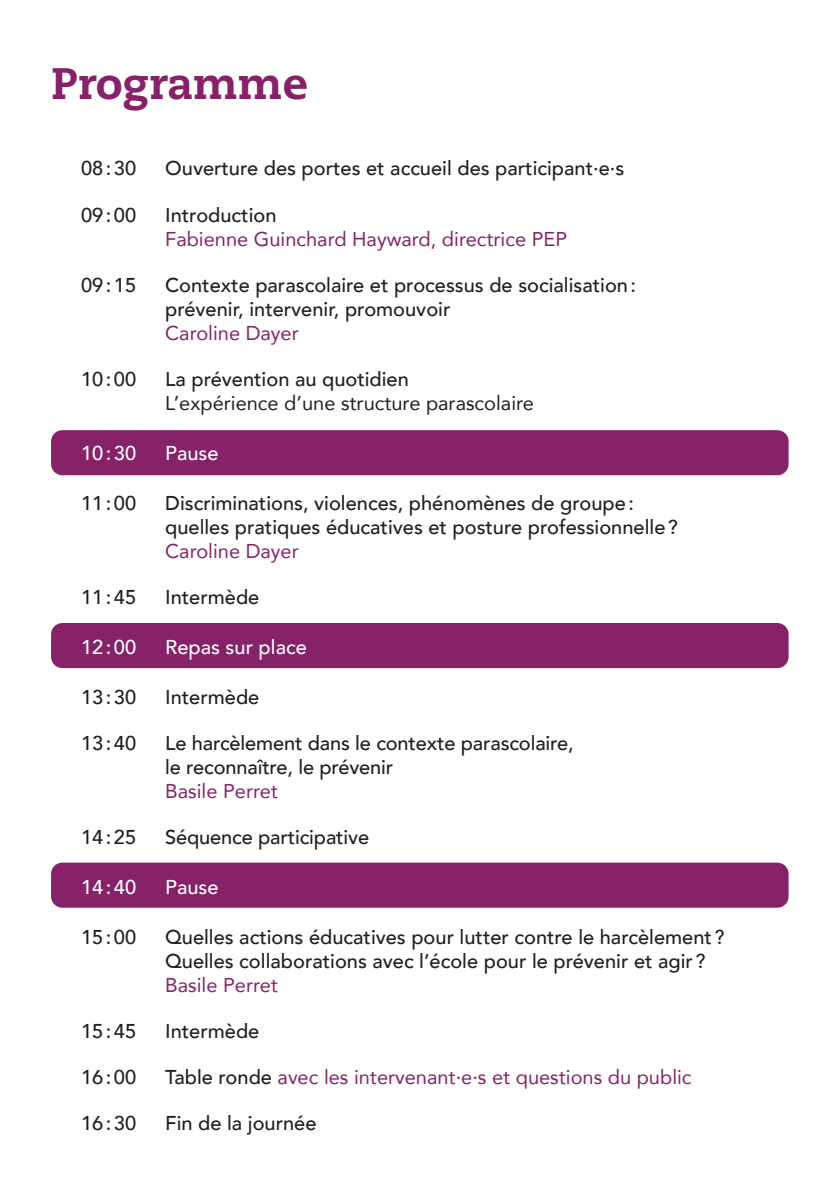
<style>
.page{position:relative;width:840px;height:1191px;background:#fff}
.page>*{position:absolute;margin:0;border:0;box-sizing:border-box;transform-origin:0 0}
.t1{font:800 44px "Caecilia LT";color:#862268}
.t2{font:500 20px/24px "Avenir";color:#231f20}
.t3{font:20px "Avenir";color:#862268}
.t4{font:20px "Avenir";color:#231f20}
.t5{font:500 20px "Avenir";color:#fff}
.s1{font-weight:500;color:#231f20}
</style>
<div class="page">
<div style="left:51px;top:430px;width:737px;height:45px;background:#862268;border-radius:11px"></div>
<div style="left:51px;top:623px;width:737px;height:45px;background:#862268;border-radius:11px"></div>
<div style="left:51px;top:862px;width:737px;height:45px;background:#862268;border-radius:11px"></div>
<h1 class="t1" style="left:51px;top:57px;width:258px">Programme</h1>
<p class="t2" style="left:81px;top:155px;width:57px">08:30</p>
<p class="t2" style="left:165px;top:155px;width:460px">Ouverture des portes et accueil des participant·e·s</p>
<p class="t2" style="left:81px;top:201px;width:57px">09:00</p>
<p class="t2" style="left:165px;top:201px;width:113px">Introduction</p>
<p class="t3" style="left:165px;top:222px;width:403px">Fabienne Guinchard Hayward, directrice PEP</p>
<p class="t2" style="left:81px;top:271px;width:57px">09:15</p>
<p class="t2" style="left:165px;top:271px;width:472px">Contexte parascolaire et processus de socialisation: prévenir, intervenir, promouvoir</p>
<p class="t3" style="left:165px;top:316px;width:135px">Caroline Dayer</p>
<p class="t2" style="left:81px;top:365px;width:57px">10:00</p>
<p class="t2" style="left:165px;top:365px;width:245px">La prévention au quotidien</p>
<p class="t4" style="left:165px;top:386px;width:370px">L’expérience d’une structure parascolaire</p>
<p class="t5" style="left:81px;top:435px;width:57px">10:30</p>
<p class="t5" style="left:165px;top:435px;width:55px">Pause</p>
<p class="t2" style="left:81px;top:489px;width:57px">11:00</p>
<p class="t2" style="left:165px;top:489px;width:514px">Discriminations, violences, phénomènes de groupe: quelles pratiques éducatives et posture professionnelle?</p>
<p class="t3" style="left:165px;top:534px;width:135px">Caroline Dayer</p>
<p class="t2" style="left:81px;top:583px;width:57px">11:45</p>
<p class="t2" style="left:165px;top:583px;width:96px">Intermède</p>
<p class="t5" style="left:81px;top:629px;width:57px">12:00</p>
<p class="t5" style="left:165px;top:629px;width:143px">Repas sur place</p>
<p class="t2" style="left:81px;top:683px;width:57px">13:30</p>
<p class="t2" style="left:165px;top:683px;width:96px">Intermède</p>
<p class="t2" style="left:81px;top:729px;width:57px">13:40</p>
<p class="t2" style="left:165px;top:729px;width:410px">Le harcèlement dans le contexte parascolaire, le reconnaître, le prévenir</p>
<p class="t3" style="left:165px;top:774px;width:114px">Basile Perret</p>
<p class="t2" style="left:81px;top:823px;width:57px">14:25</p>
<p class="t2" style="left:165px;top:823px;width:205px">Séquence participative</p>
<p class="t5" style="left:81px;top:869px;width:57px">14:40</p>
<p class="t5" style="left:165px;top:869px;width:55px">Pause</p>
<p class="t2" style="left:81px;top:923px;width:57px">15:00</p>
<p class="t2" style="left:165px;top:923px;width:560px">Quelles actions éducatives pour lutter contre le harcèlement ?<br>Quelles collaborations avec l’école pour le prévenir et agir ?</p>
<p class="t3" style="left:165px;top:968px;width:114px">Basile Perret</p>
<p class="t2" style="left:81px;top:1017px;width:57px">15:45</p>
<p class="t2" style="left:165px;top:1017px;width:96px">Intermède</p>
<p class="t2" style="left:81px;top:1063px;width:57px">16:00</p>
<p class="t3" style="left:165px;top:1060px;width:527px"><span class="s1">Table ronde</span> avec les intervenant·e·s et questions du public</p>
<p class="t2" style="left:81px;top:1109px;width:57px">16:30</p>
<p class="t2" style="left:165px;top:1109px;width:153px">Fin de la journée</p>
</div>
